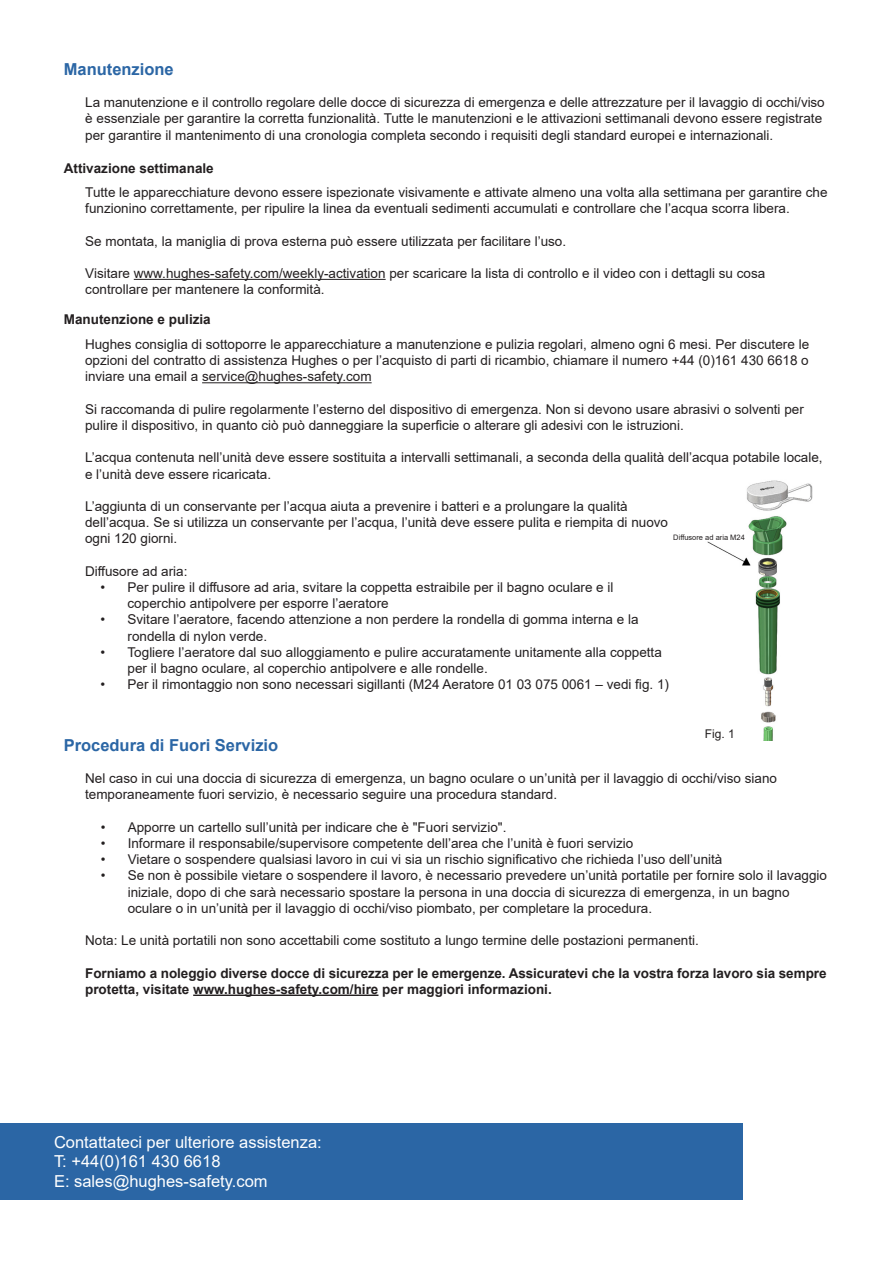
<style>
.page{position:relative;width:893px;height:1263px;background:#fff}
.page>*{position:absolute;margin:0;border:0;box-sizing:border-box;transform-origin:0 0}
.t1{font:16.5px "Arial";color:#fff}
.t2{font:700 16.5px "Arial";color:#2b66a5}
.t3{font:13.5px/16.2px "Arial";color:#231f20}
.t4{font:700 13.5px/16.2px "Arial";color:#231f20}
.t5{font:12px "Arial";color:#231f20}
.t6{font:7.5px "Arial";color:#231f20}
</style>
<div class="page">
<img style="left:707px;top:480px;width:106px;height:261px">
<hr style="left:202px;top:382px;width:170px;height:1px;background:#231f20">
<hr style="left:134px;top:279px;width:252px;height:1px;background:#231f20">
<hr style="left:193px;top:994px;width:185px;height:2px;background:#231f20">
<div style="left:0;top:1123px;width:742px;height:76px;background:#2b66a5"></div>
<div style="left:673px;top:533px;width:72px;height:8px;background:#fff"></div>
<p class="t2" style="left:64px;top:58px;width:112px">Manutenzione</p>
<p class="t3" style="left:85px;top:94px;width:741px">La manutenzione e il controllo regolare delle docce di sicurezza di emergenza e delle attrezzature per il lavaggio di occhi/viso è essenziale per garantire la corretta funzionalità. Tutte le manutenzioni e le attivazioni settimanali devono essere registrate per garantire il mantenimento di una cronologia completa secondo i requisiti degli standard europei e internazionali.</p>
<p class="t4" style="left:64px;top:160px;width:152px">Attivazione settimanale</p>
<p class="t3" style="left:85px;top:184px;width:744px">Tutte le apparecchiature devono essere ispezionate visivamente e attivate almeno una volta alla settimana per garantire che funzionino correttamente, per ripulire la linea da eventuali sedimenti accumulati e controllare che l’acqua scorra libera.</p>
<p class="t3" style="left:85px;top:233px;width:482px">Se montata, la maniglia di prova esterna può essere utilizzata per facilitare l’uso.</p>
<p class="t3" style="left:85px;top:265px;width:682px">Visitare www.hughes-safety.com/weekly-activation per scaricare la lista di controllo e il video con i dettagli su cosa controllare per mantenere la conformità.</p>
<p class="t4" style="left:64px;top:311px;width:149px">Manutenzione e pulizia</p>
<p class="t3" style="left:85px;top:336px;width:726px;text-align:justify">Hughes consiglia di sottoporre le apparecchiature a manutenzione e pulizia regolari, almeno ogni 6 mesi. Per discutere le opzioni del contratto di assistenza Hughes o per l’acquisto di parti di ricambio, chiamare il numero +44 (0)161 430 6618 o inviare una email a service@hughes-safety.com</p>
<p class="t3" style="left:85px;top:401px;width:720px">Si raccomanda di pulire regolarmente l’esterno del dispositivo di emergenza. Non si devono usare abrasivi o solventi per pulire il dispositivo, in quanto ciò può danneggiare la superficie o alterare gli adesivi con le istruzioni.</p>
<p class="t3" style="left:85px;top:449px;width:739px">L’acqua contenuta nell’unità deve essere sostituita a intervalli settimanali, a seconda della qualità dell’acqua potabile locale, e l’unità deve essere ricaricata.</p>
<p class="t3" style="left:85px;top:498px;width:585px">L’aggiunta di un conservante per l’acqua aiuta a prevenire i batteri e a prolungare la qualità dell’acqua. Se si utilizza un conservante per l’acqua, l’unità deve essere pulita e riempita di nuovo ogni 120 giorni.</p>
<p class="t3" style="left:85px;top:563px;width:104px">Diffusore ad aria:</p>
<p class="t3" style="left:128px;top:579px;width:487px;text-indent:-27px">• Per pulire il diffusore ad aria, svitare la coppetta estraibile per il bagno oculare e il coperchio antipolvere per esporre l’aeratore</p>
<p class="t3" style="left:128px;top:611px;width:513px;text-indent:-27px">• Svitare l’aeratore, facendo attenzione a non perdere la rondella di gomma interna e la rondella di nylon verde.</p>
<p class="t3" style="left:128px;top:644px;width:536px;text-indent:-27px">• Togliere l’aeratore dal suo alloggiamento e pulire accuratamente unitamente alla coppetta per il bagno oculare, al coperchio antipolvere e alle rondelle.</p>
<p class="t3" style="left:101px;top:676px;width:570px">• Per il rimontaggio non sono necessari sigillanti (M24 Aeratore 01 03 075 0061 – vedi fig. 1)</p>
<p class="t6" style="left:673px;top:532px;width:73px">Diffusore ad aria M24</p>
<p class="t5" style="left:705px;top:725px;width:32px">Fig. 1</p>
<p class="t2" style="left:64px;top:734px;width:216px">Procedura di Fuori Servizio</p>
<p class="t3" style="left:85px;top:770px;width:693px">Nel caso in cui una doccia di sicurezza di emergenza, un bagno oculare o un’unità per il lavaggio di occhi/viso siano temporaneamente fuori servizio, è necessario seguire una procedura standard.</p>
<p class="t3" style="left:101px;top:819px;width:407px">• Apporre un cartello sull’unità per indicare che è "Fuori servizio".</p>
<p class="t3" style="left:101px;top:835px;width:534px">• Informare il responsabile/supervisore competente dell’area che l’unità è fuori servizio</p>
<p class="t3" style="left:101px;top:851px;width:623px">• Vietare o sospendere qualsiasi lavoro in cui vi sia un rischio significativo che richieda l’uso dell’unità</p>
<p class="t3" style="left:128px;top:867px;width:701px;text-indent:-27px">• Se non è possibile vietare o sospendere il lavoro, è necessario prevedere un’unità portatile per fornire solo il lavaggio iniziale, dopo di che sarà necessario spostare la persona in una doccia di sicurezza di emergenza, in un bagno oculare o in un’unità per il lavaggio di occhi/viso piombato, per completare la procedura.</p>
<p class="t3" style="left:85px;top:932px;width:615px">Nota: Le unità portatili non sono accettabili come sostituto a lungo termine delle postazioni permanenti.</p>
<p class="t4" style="left:85px;top:965px;width:743px">Forniamo a noleggio diverse docce di sicurezza per le emergenze. Assicuratevi che la vostra forza lavoro sia sempre protetta, visitate www.hughes-safety.com/hire per maggiori informazioni.</p>
<p class="t1" style="left:54px;top:1130px;width:269px">Contattateci per ulteriore assistenza:</p>
<p class="t1" style="left:54px;top:1150px;width:168px">T: +44(0)161 430 6618</p>
<p class="t1" style="left:54px;top:1170px;width:215px">E: sales@hughes-safety.com</p>
</div>
